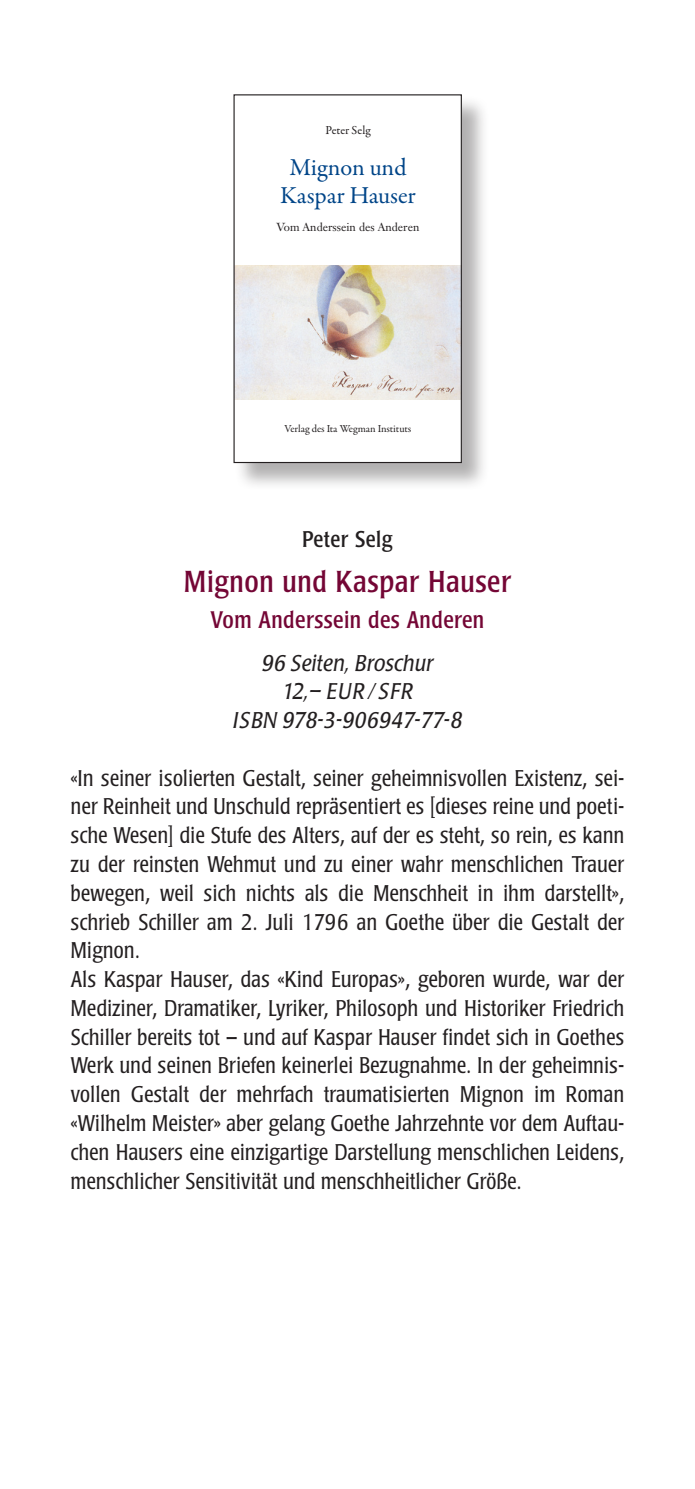
<style>
.page{position:relative;width:695px;height:1489px;background:#fff}
.page>*{position:absolute;margin:0;border:0;box-sizing:border-box;transform-origin:0 0}
.t1{font:condensed 30px "Poppl Laudatio";letter-spacing:.02em;color:#740635}
.t2{font:24.5px/27.5px "Garamond Premr Pro";letter-spacing:-.005em;color:#014588;text-align:center}
.t3{font:condensed 23.75px "Poppl Laudatio";letter-spacing:.02em;color:#740635}
.t4{font:300 condensed 22.5px/28.8px "Poppl Laudatio";letter-spacing:.02em;color:#231f20}
.t5{font:italic 22.5px/28.8px "Poppl Laudatio";letter-spacing:.02em;color:#231f20;text-align:center;scale:.9 1}
.t6{font:condensed 22.5px "Poppl Laudatio";letter-spacing:.02em;color:#231f20}
.t7{font:12.25px "Garamond Premr Pro";color:#231f20}
.t8{font:11.5px "Janson Text";color:#231f20}
.t9{font:10.75px "Garamond Premr Pro";letter-spacing:-.005em;color:#231f20}
</style>
<div class="page">
<div style="left:233px;top:95px;width:257px;height:396px;background:#231f20;opacity:.35"></div>
<div style="left:233px;top:94px;width:229px;height:369px;background:#fff"></div>
<img style="left:235px;top:265px;width:225px;height:134px">
<div style="left:233px;top:94px;width:229px;height:369px;border:1px solid #231f20"></div>
<p class="t7" style="left:325px;top:123px;width:47px">Peter Selg</p>
<p class="t2" style="left:280px;top:154px;width:137px">Mignon und<br>Kaspar Hauser</p>
<p class="t8" style="left:276px;top:220px;width:144px">Vom Anderssein des Anderen</p>
<p class="t9" style="left:284px;top:422px;width:128px">Verlag des Ita Wegman Instituts</p>
<p class="t6" style="left:302px;top:527px;width:92px">Peter Selg</p>
<h1 class="t1" style="left:184px;top:564px;width:328px">Mignon und Kaspar Hauser</h1>
<p class="t3" style="left:210px;top:606px;width:275px">Vom Anderssein des Anderen</p>
<p class="t5" style="left:233px;top:649px;width:255px">96 Seiten, Broschur<br>12,– EUR/SFR<br>ISBN 978-3-906947-77-8</p>
<p class="t4" style="left:71px;top:764px;width:554px">«In seiner isolierten Gestalt, seiner geheimnisvollen Existenz, sei&shy;ner Reinheit und Unschuld repräsentiert es [dieses reine und poeti&shy;sche Wesen] die Stufe des Alters, auf der es steht, so rein, es kann zu der reinsten Wehmut und zu einer wahr menschlichen Trauer bewegen, weil sich nichts als die Menschheit in ihm darstellt», schrieb Schiller am 2. Juli 1796 an Goethe über die Gestalt der Mignon.<br>Als Kaspar Hauser, das «Kind Europas», geboren wurde, war der Mediziner, Dramatiker, Lyriker, Philosoph und Historiker Friedrich Schiller bereits tot – und auf Kaspar Hauser findet sich in Goethes Werk und seinen Briefen keinerlei Bezugnahme. In der geheimnis&shy;vollen Gestalt der mehrfach traumatisierten Mignon im Roman «Wilhelm Meister» aber gelang Goethe Jahrzehnte vor dem Auftau&shy;chen Hausers eine einzigartige Darstellung menschlichen Leidens, menschlicher Sensitivität und menschheitlicher Größe.</p>
</div>
